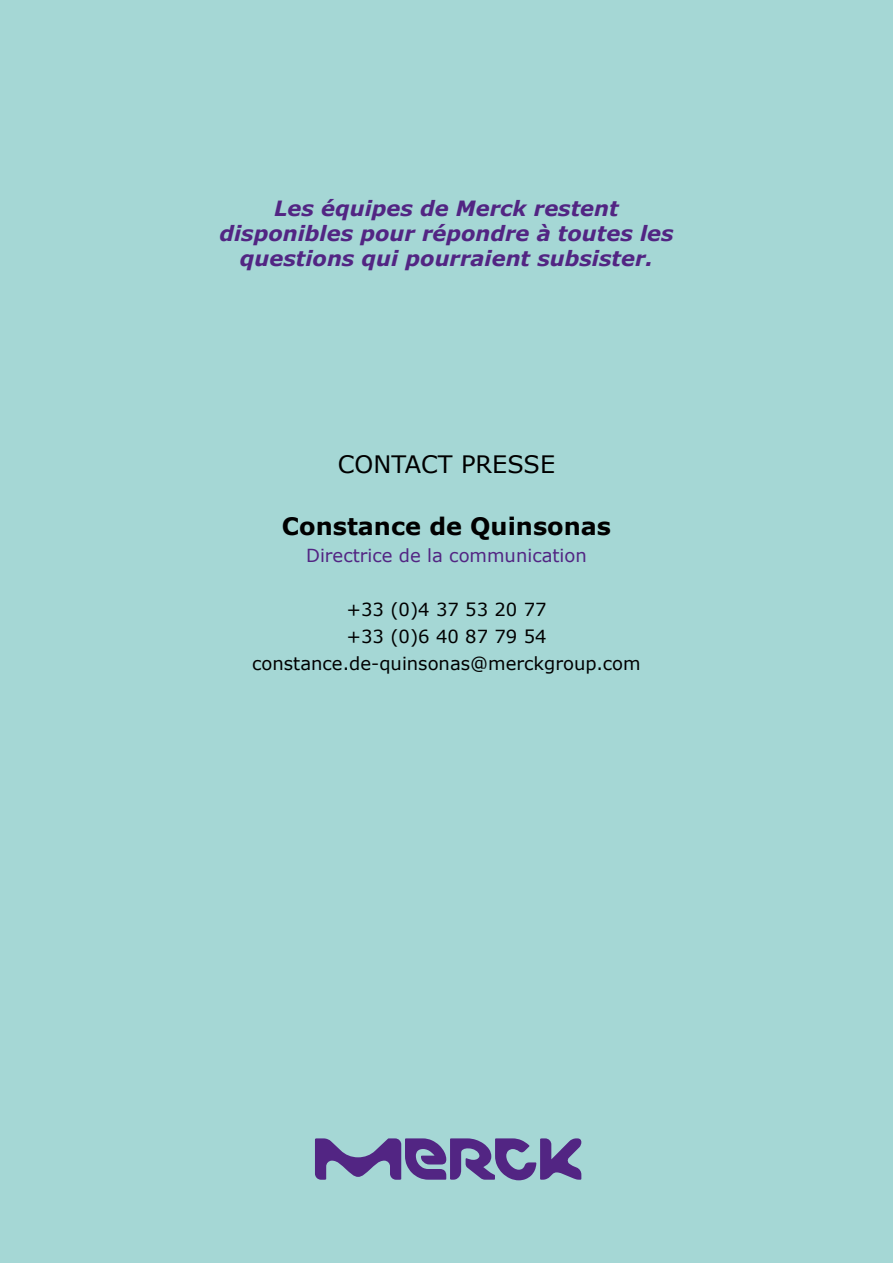
<style>
.page{position:relative;width:893px;height:1263px;background:#a5d7d5}
.page>*{position:absolute;margin:0;border:0;box-sizing:border-box;transform-origin:0 0}
.t1{font:700 24px "Verdana";color:#000}
.t2{font:24px "Verdana";color:#000}
.t3{font:italic 700 21px/25.2px "Verdana";color:#522583;text-align:center}
.t4{font:18px/27px "Verdana";color:#000;text-align:center}
.t5{font:18px "Verdana";color:#522583}
</style>
<div class="page">
<svg style="left:315px;top:1138px;width:266px;height:42px"></svg>
<p class="t3" style="left:219px;top:196px;width:456px">Les équipes de Merck restent disponibles pour répondre à toutes les questions qui pourraient subsister.</p>
<p class="t2" style="left:338px;top:449px;width:219px">CONTACT PRESSE</p>
<p class="t1" style="left:282px;top:511px;width:331px">Constance de Quinsonas</p>
<p class="t5" style="left:306px;top:544px;width:282px">Directrice de la communication</p>
<p class="t4" style="left:252px;top:596px;width:390px">+33 (0)4 37 53 20 77<br>+33 (0)6 40 87 79 54 constance.de-quinsonas@merckgroup.com</p>
</div>
